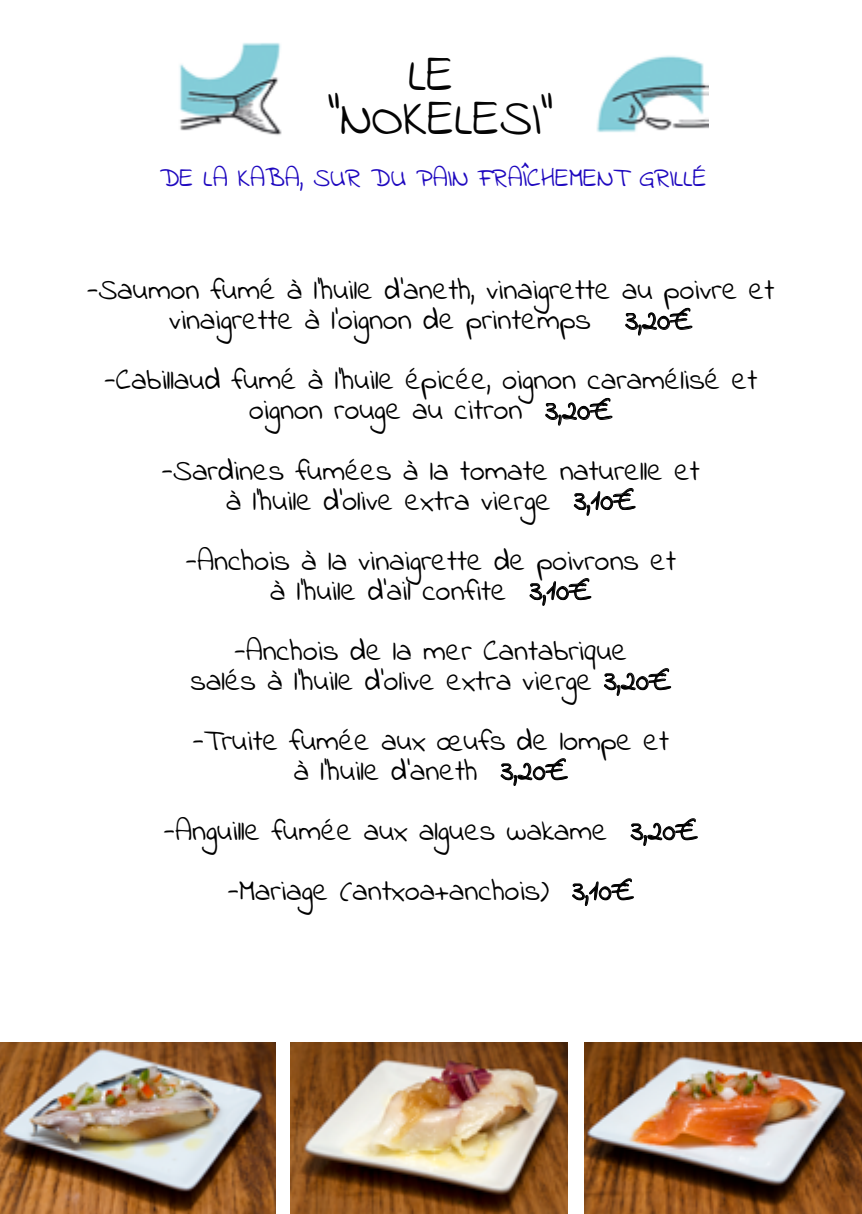
<style>
.page{position:relative;width:862px;height:1214px;background:#fff}
.page>*{position:absolute;margin:0;border:0;box-sizing:border-box;transform-origin:0 0}
.t1{font:38.8px/44px "Indie Flower";color:#040404;text-align:center}
.t2{font:22.6px/30px "Indie Flower";color:#010101;text-align:center}
.t3{font:22.6px "Indie Flower";color:#000}
.t4{font:20px "Indie Flower";color:#1e08bf}
.s1{color:#000}
</style>
<div class="page">
<img style="left:0;top:1042px;width:275px;height:171px">
<img style="left:585px;top:1042px;width:277px;height:171px">
<img style="left:179px;top:43px;width:530px;height:92px">
<svg style="left:625px;top:308px;width:67px;height:27px"></svg>
<svg style="left:545px;top:398px;width:67px;height:27px"></svg>
<svg style="left:574px;top:488px;width:61px;height:27px"></svg>
<svg style="left:529px;top:578px;width:62px;height:27px"></svg>
<svg style="left:604px;top:668px;width:67px;height:27px"></svg>
<svg style="left:500px;top:758px;width:68px;height:27px"></svg>
<svg style="left:630px;top:818px;width:68px;height:27px"></svg>
<svg style="left:572px;top:878px;width:62px;height:27px"></svg>
<img style="left:290px;top:1042px;width:277px;height:171px">
<h1 class="t1" style="left:328px;top:55px;width:227px">LE “NOKELESI”</h1>
<p class="t4" style="left:160px;top:168px;width:548px">DE LA KABA, SUR DU PAIN FRAÎCHEMENT GRILLÉ</p>
<p class="t2" style="left:169px;top:276px;width:607px;text-align:left;text-indent:-82px">-Saumon fumé à l'huile d'aneth, vinaigrette au poivre et vinaigrette à l'oignon de printemps</p>
<p class="t3" style="left:625px;top:308px;width:69px">3,20€</p>
<p class="t2" style="left:104px;top:366px;width:654px">-Cabillaud fumé à l'huile épicée, oignon caramélisé et oignon rouge au citron <span class="s1">3,20€</span></p>
<p class="t2" style="left:162px;top:456px;width:539px">-Sardines fumées à la tomate naturelle et à l'huile d'olive extra vierge <span class="s1">3,10€</span></p>
<p class="t2" style="left:186px;top:546px;width:492px">-Anchois à la vinaigrette de poivrons et à l'huile d'ail confite <span class="s1">3,10€</span></p>
<p class="t2" style="left:190px;top:636px;width:482px">-Anchois de la mer Cantabrique<br>salés à l'huile d'olive extra vierge <span class="s1">3,20€</span></p>
<p class="t2" style="left:193px;top:726px;width:478px">-Truite fumée aux œufs de lompe et à l'huile d'aneth <span class="s1">3,20€</span></p>
<p class="t2" style="left:164px;top:816px;width:536px">-Anguille fumée aux algues wakame <span class="s1">3,20€</span></p>
<p class="t2" style="left:228px;top:876px;width:408px">-Mariage (antxoa+anchois) <span class="s1">3,10€</span></p>
</div>
